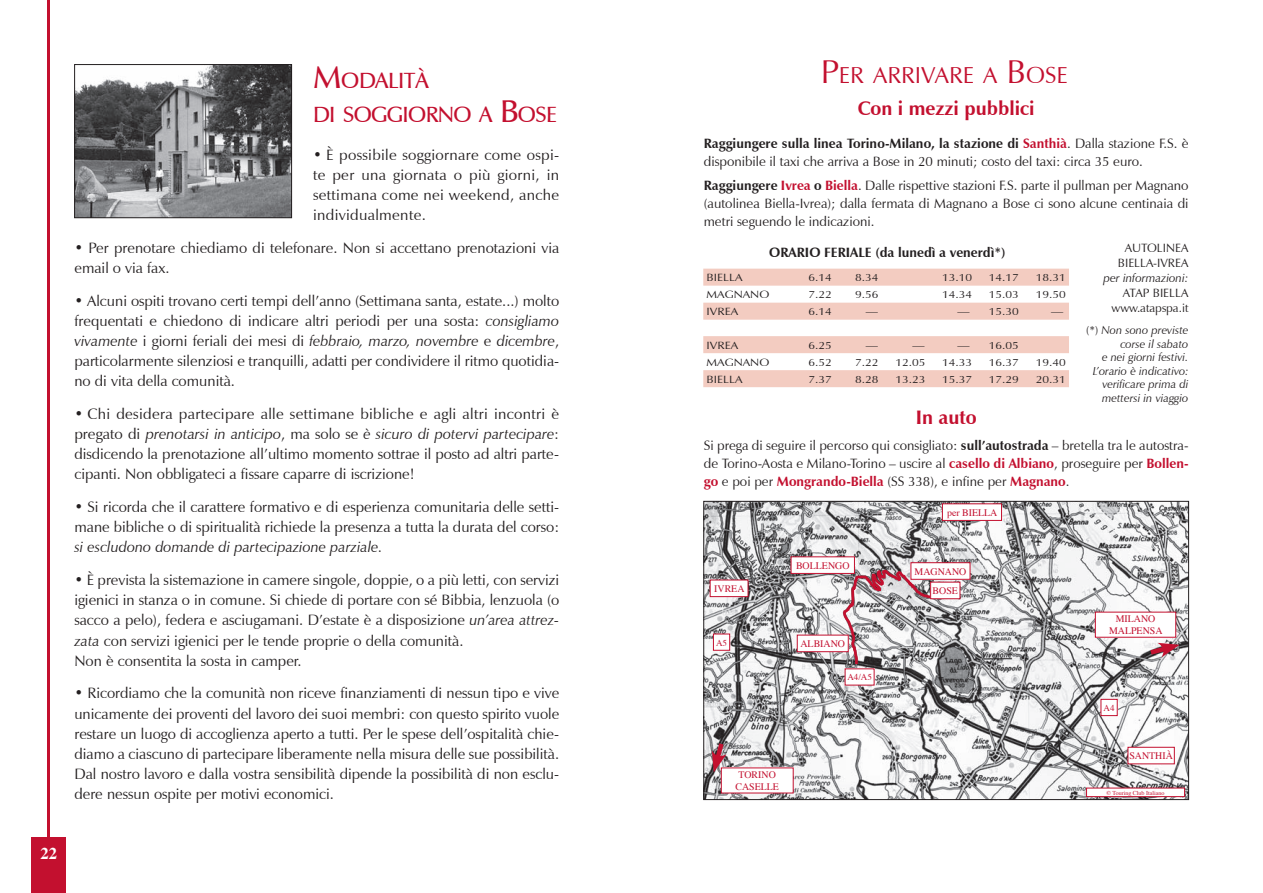
<style>
.page{position:relative;width:1263px;height:893px;background:#fff}
.page>*{position:absolute;margin:0;border:0;box-sizing:border-box;transform-origin:0 0}
.t1{font:23.1px "Zapf Humanist 601 BT";color:#c3102f}
.t2{font:600 22.05px/33.8px "Zapf Humanist 601 BT";letter-spacing:-.025em;color:#c3102f}
.t3{font:700 19.5px "Zapf Humanist 601 BT";color:#c3102f}
.t4{font:700 16.5px "Times";color:#fff}
.t5{font:15px/20.1px "Zapf Humanist 601 BT";color:#231f20;text-align:justify}
.t6{font:italic 15px "Zapf Humanist 601 BT";color:#231f20}
.t7{font:13.5px/18px "Zapf Humanist 601 BT";color:#231f20;text-align:justify}
.t8{font:700 13.5px "Zapf Humanist 601 BT";color:#231f20}
.t9{font:12px/15px "Zapf Humanist 601 BT";color:#231f20;text-align:center}
.t10{font:italic 12px "Zapf Humanist 601 BT";color:#231f20}
.t11{font:italic 11.55px/13.5px "Zapf Humanist 601 BT";color:#231f20;text-align:right}
.t12{font:10.5px "Zapf Humanist 601 BT";color:#231f20;scale:1.16 1}
.t13{font:9.9px/11.9px "Times";color:#c3102f;text-align:center}
.t14{font:9px "Times";color:#c3102f}
.t15{font:6px "Times";color:#c3102f}
.s1{font-size:31.5px}
.s2{font-style:italic}
.s3{font-weight:700}
.s4{font-size:33px}
.s5{font-weight:700;color:#c3102f}
.s6{font-style:normal}
</style>
<div class="page">
<div style="left:32px;top:838px;width:34px;height:55px;background:#c3102f"></div>
<hr style="left:48px;top:0;width:2px;height:842px;background:#c3102f">
<img style="left:76px;top:66px;width:214px;height:150px">
<div style="left:74px;top:64px;width:218px;height:154px;border:1px solid #231f20"></div>
<svg style="left:703px;top:269px;width:366px;height:51px"></svg>
<svg style="left:703px;top:336px;width:366px;height:51px"></svg>
<img style="left:705px;top:503px;width:482px;height:295px">
<div style="left:703px;top:501px;width:486px;height:299px;border:1px solid #231f20"></div>
<svg style="left:842px;top:510px;width:93px;height:157px"></svg>
<div style="left:797px;top:635px;width:51px;height:17px;background:#fff"></div>
<div style="left:797px;top:635px;width:51px;height:17px;border:1px solid #c3102f"></div>
<div style="left:791px;top:557px;width:63px;height:16px;background:#fff"></div>
<div style="left:791px;top:557px;width:64px;height:17px;border:1px solid #c3102f"></div>
<div style="left:931px;top:582px;width:29px;height:17px;background:#fff"></div>
<div style="left:930px;top:582px;width:30px;height:17px;border:1px solid #c3102f"></div>
<div style="left:1086px;top:788px;width:98px;height:9px;background:#fff"></div>
<div style="left:1086px;top:788px;width:99px;height:9px;border:1px solid #c3102f"></div>
<div style="left:911px;top:563px;width:59px;height:16px;background:#fff"></div>
<div style="left:911px;top:562px;width:59px;height:17px;border:1px solid #c3102f"></div>
<div style="left:713px;top:634px;width:17px;height:16px;background:#fff"></div>
<div style="left:713px;top:634px;width:17px;height:16px;border:1px solid #c3102f"></div>
<div style="left:845px;top:669px;width:29px;height:16px;background:#fff"></div>
<div style="left:1101px;top:699px;width:16px;height:17px;background:#fff"></div>
<div style="left:1101px;top:699px;width:16px;height:17px;border:1px solid #c3102f"></div>
<div style="left:710px;top:580px;width:38px;height:17px;background:#fff"></div>
<div style="left:710px;top:580px;width:38px;height:17px;border:1px solid #c3102f"></div>
<div style="left:1128px;top:747px;width:46px;height:17px;background:#fff"></div>
<div style="left:1128px;top:747px;width:46px;height:17px;border:1px solid #c3102f"></div>
<div style="left:942px;top:504px;width:59px;height:16px;background:#fff"></div>
<div style="left:942px;top:504px;width:60px;height:17px;border:1px solid #c3102f"></div>
<div style="left:1095px;top:612px;width:81px;height:25px;background:#fff"></div>
<div style="left:721px;top:768px;width:72px;height:25px;background:#fff"></div>
<svg style="left:1145px;top:642px;width:34px;height:16px"></svg>
<svg style="left:711px;top:738px;width:16px;height:34px"></svg>
<h2 class="t2" style="left:313px;top:64px;width:246px"><span class="s1">M</span>ODALITÀ<br>DI SOGGIORNO A <span class="s1">B</span>OSE</h2>
<p class="t5" style="left:313px;top:144px;width:248px">• È possibile soggiornare come ospi&shy;te per una giornata o più giorni, in settimana come nei weekend, anche individualmente.</p>
<p class="t5" style="left:74px;top:238px;width:486px">• Per prenotare chiediamo di telefonare. Non si accettano prenotazioni via email o via fax.</p>
<p class="t5" style="left:74px;top:290px;width:486px">• Alcuni ospiti trovano certi tempi dell’anno (Settimana santa, estate...) molto frequentati e chiedono di indicare altri periodi per una sosta: <span class="s2">consigliamo vivamente</span> i giorni feriali dei mesi di <span class="s2">febbraio, marzo, novembre</span> e <span class="s2">dicembre</span>, particolarmente silenziosi e tranquilli, adatti per condividere il ritmo quotidia&shy;no di vita della comunità.</p>
<p class="t5" style="left:74px;top:404px;width:486px">• Chi desidera partecipare alle settimane bibliche e agli altri incontri è pregato di <span class="s2">prenotarsi in anticipo</span>, ma solo se <span class="s2">è sicuro di potervi partecipare</span>: disdicendo la prenotazione all’ultimo momento sottrae il posto ad altri parte&shy;cipanti. Non obbligateci a fissare caparre di iscrizione!</p>
<p class="t5" style="left:74px;top:497px;width:486px">• Si ricorda che il carattere formativo e di esperienza comunitaria delle setti&shy;mane bibliche o di spiritualità richiede la presenza a tutta la durata del corso:</p>
<p class="t6" style="left:74px;top:538px;width:310px">si escludono domande di partecipazione parziale.</p>
<p class="t5" style="left:74px;top:570px;width:486px;text-align:left"><span class="s3">•</span> È prevista la sistemazione in camere singole, doppie, o a più letti, con servizi igienici in stanza o in comune. Si chiede di portare con sé Bibbia, lenzuola (o sacco a pelo), federa e asciugamani. D’estate è a disposizione <span class="s2">un’area attrez&shy;zata</span> con servizi igienici per le tende proprie o della comunità.<br>Non è consentita la sosta in camper.</p>
<p class="t5" style="left:74px;top:683px;width:486px">• Ricordiamo che la comunità non riceve finanziamenti di nessun tipo e vive unicamente dei proventi del lavoro dei suoi membri: con questo spirito vuole restare un luogo di accoglienza aperto a tutti. Per le spese dell’ospitalità chie&shy;diamo a ciascuno di partecipare liberamente nella misura delle sue possibilità.<br>Dal nostro lavoro e dalla vostra sensibilità dipende la possibilità di non esclu&shy;dere nessun ospite per motivi economici.</p>
<p class="t4" style="left:41px;top:846px;width:18px">22</p>
<h1 class="t1" style="left:821px;top:61px;width:249px"><span class="s4">P</span>ER ARRIVARE A <span class="s4">B</span>OSE</h1>
<h3 class="t3" style="left:858px;top:97px;width:178px">Con i mezzi pubblici</h3>
<p class="t7" style="left:704px;top:134px;width:486px"><span class="s3">Raggiungere sulla linea Torino-Milano, la stazione di</span> <span class="s5">Santhià</span>. Dalla stazione F.S. è disponibile il taxi che arriva a Bose in 20 minuti; costo del taxi: circa 35 euro.</p>
<p class="t7" style="left:704px;top:176px;width:486px"><span class="s3">Raggiungere</span> <span class="s5">Ivrea</span> <span class="s3">o</span> <span class="s5">Biella</span>. Dalle rispettive stazioni F.S. parte il pullman per Magnano (autolinea Biella-Ivrea); dalla fermata di Magnano a Bose ci sono alcune centinaia di metri seguendo le indicazioni.</p>
<p class="t8" style="left:769px;top:244px;width:238px">ORARIO FERIALE (da lunedì a venerdì*)</p>
<p class="t12" style="left:707px;top:271px;width:33px">BIELLA</p>
<p class="t12" style="left:808px;top:271px;width:22px">6.14</p>
<p class="t12" style="left:855px;top:271px;width:22px">8.34</p>
<p class="t12" style="left:942px;top:271px;width:27px">13.10</p>
<p class="t12" style="left:989px;top:271px;width:27px">14.17</p>
<p class="t12" style="left:1036px;top:271px;width:27px">18.31</p>
<p class="t12" style="left:707px;top:288px;width:56px">MAGNANO</p>
<p class="t12" style="left:808px;top:288px;width:22px">7.22</p>
<p class="t12" style="left:855px;top:288px;width:22px">9.56</p>
<p class="t12" style="left:942px;top:288px;width:27px">14.34</p>
<p class="t12" style="left:989px;top:288px;width:27px">15.03</p>
<p class="t12" style="left:1036px;top:288px;width:27px">19.50</p>
<p class="t12" style="left:707px;top:305px;width:29px">IVREA</p>
<p class="t12" style="left:808px;top:305px;width:22px">6.14</p>
<p class="t12" style="left:866px;top:305px;width:12px">—</p>
<p class="t12" style="left:958px;top:305px;width:54px">— 15.30</p>
<p class="t12" style="left:1051px;top:305px;width:12px">—</p>
<p class="t12" style="left:707px;top:339px;width:29px">IVREA</p>
<p class="t12" style="left:808px;top:339px;width:22px">6.25</p>
<p class="t12" style="left:866px;top:339px;width:12px">—</p>
<p class="t12" style="left:912px;top:339px;width:12px">—</p>
<p class="t12" style="left:958px;top:339px;width:54px">— 16.05</p>
<p class="t12" style="left:707px;top:356px;width:56px">MAGNANO</p>
<p class="t12" style="left:808px;top:356px;width:22px">6.52</p>
<p class="t12" style="left:855px;top:356px;width:22px">7.22</p>
<p class="t12" style="left:895px;top:356px;width:27px">12.05</p>
<p class="t12" style="left:942px;top:356px;width:27px">14.33</p>
<p class="t12" style="left:989px;top:356px;width:27px">16.37</p>
<p class="t12" style="left:1036px;top:356px;width:27px">19.40</p>
<p class="t12" style="left:707px;top:373px;width:33px">BIELLA</p>
<p class="t12" style="left:808px;top:373px;width:22px">7.37</p>
<p class="t12" style="left:855px;top:373px;width:22px">8.28</p>
<p class="t12" style="left:895px;top:373px;width:27px">13.23</p>
<p class="t12" style="left:942px;top:373px;width:27px">15.37</p>
<p class="t12" style="left:989px;top:373px;width:27px">17.29</p>
<p class="t12" style="left:1036px;top:373px;width:27px">20.31</p>
<p class="t9" style="left:1118px;top:241px;width:72px">AUTOLINEA<br>BIELLA-IVREA</p>
<p class="t10" style="left:1103px;top:271px;width:87px">per informazioni:</p>
<p class="t9" style="left:1111px;top:286px;width:78px;text-align:right">ATAP BIELLA www.atapspa.it</p>
<p class="t11" style="left:1086px;top:323px;width:104px"><span class="s6">(*)</span> Non sono previste corse il sabato<br>e nei giorni festivi.<br>L’orario è indicativo: verificare prima di mettersi in viaggio</p>
<h3 class="t3" style="left:916px;top:405px;width:62px">In auto</h3>
<p class="t7" style="left:704px;top:437px;width:486px">Si prega di seguire il percorso qui consigliato: <span class="s3">sull’autostrada</span> – bretella tra le autostra&shy;de Torino-Aosta e Milano-Torino – uscire al <span class="s5">casello di Albiano</span>, proseguire per <span class="s5">Bollen&shy;go</span> e poi per <span class="s5">Mongrando-Biella</span> (SS 338), e infine per <span class="s5">Magnano</span>.</p>
<p class="t13" style="left:714px;top:584px;width:32px">IVREA</p>
<p class="t14" style="left:716px;top:639px;width:12px">A5</p>
<p class="t13" style="left:796px;top:560px;width:55px">BOLLENGO</p>
<p class="t13" style="left:800px;top:639px;width:46px">ALBIANO</p>
<p class="t14" style="left:847px;top:674px;width:26px">A4/A5</p>
<p class="t13" style="left:735px;top:770px;width:45px">TORINO<br>CASELLE</p>
<p class="t13" style="left:947px;top:507px;width:52px">per BIELLA</p>
<p class="t13" style="left:914px;top:566px;width:53px">MAGNANO</p>
<p class="t13" style="left:933px;top:586px;width:27px">BOSE</p>
<p class="t13" style="left:1109px;top:614px;width:55px">MILANO<br>MALPENSA</p>
<p class="t14" style="left:1103px;top:704px;width:12px">A4</p>
<p class="t13" style="left:1129px;top:751px;width:45px">SANTHIÀ</p>
<p class="t15" style="left:1106px;top:790px;width:59px">© Touring Club Italiano</p>
</div>
